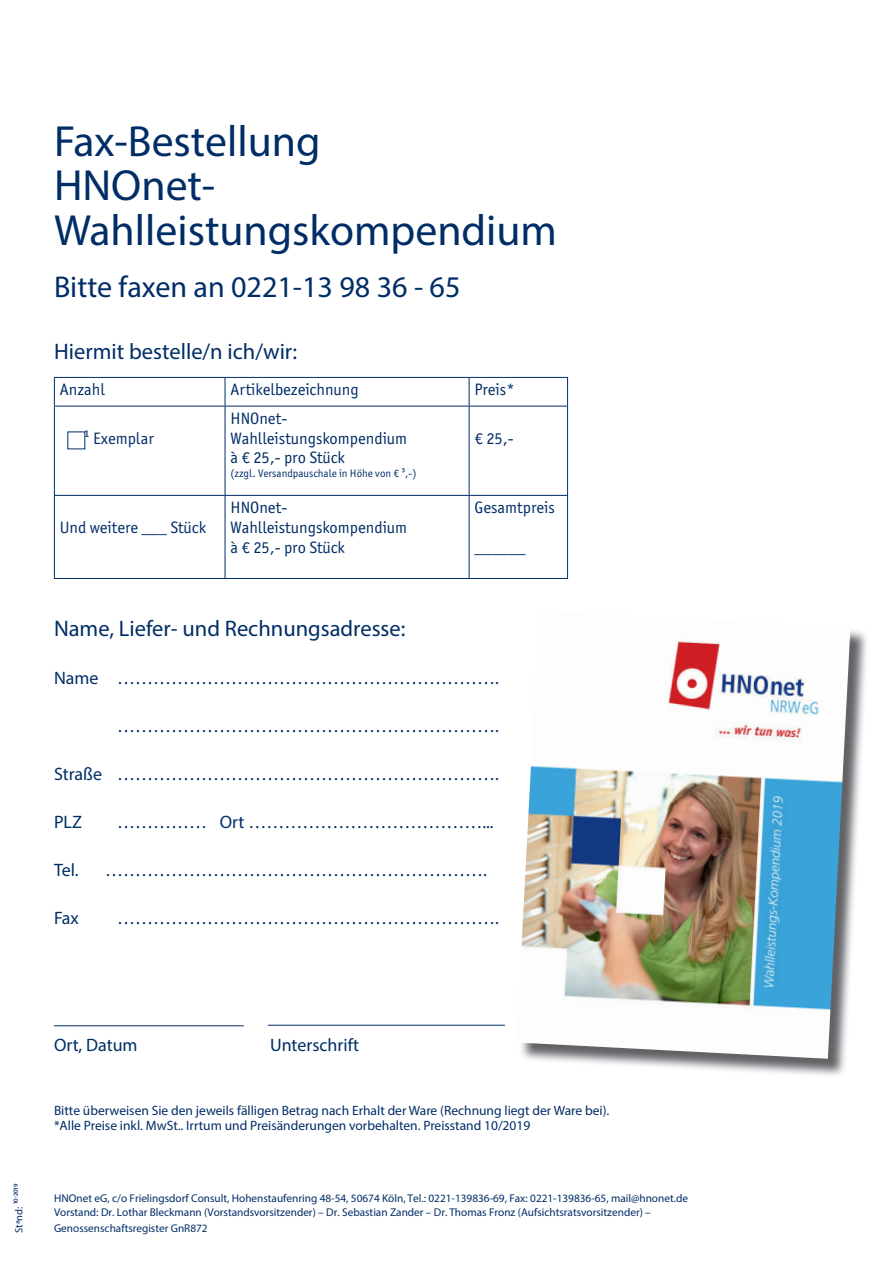
<style>
.page{position:relative;width:893px;height:1263px;background:#fff}
.page>*{position:absolute;margin:0;border:0;box-sizing:border-box;transform-origin:0 0}
.t1{font:43.65px/44.5px "Myriad Pro";color:#002d66}
.t2{font:30.15px "Myriad Pro";color:#002d66}
.t3{font:22.5px "Myriad Pro";color:#002d66}
.t4{font:18px "Myriad Pro";color:#002d66}
.t5{font:16.5px/19.8px "Officina Sans ITC Pro";color:#002d66}
.t6{font:13.5px/15px "Myriad Pro";color:#002d66}
.t7{font:11.25px/14.7px "Myriad Pro";color:#002d66}
.t8{font:11.1px "Officina Sans ITC Pro";color:#002d66}
.t9{font:10.5px "Myriad Pro";color:#002d66}
</style>
<div class="page">
<hr style="left:54px;top:377px;width:171px;height:1px;background:#002d66">
<svg style="left:54px;top:378px;width:1px;height:28px"></svg>
<hr style="left:225px;top:377px;width:244px;height:1px;background:#002d66">
<svg style="left:225px;top:378px;width:1px;height:28px"></svg>
<hr style="left:469px;top:377px;width:99px;height:1px;background:#002d66">
<svg style="left:469px;top:378px;width:1px;height:28px"></svg>
<svg style="left:567px;top:378px;width:1px;height:28px"></svg>
<hr style="left:54px;top:406px;width:171px;height:1px;background:#002d66">
<hr style="left:54px;top:406px;width:1px;height:89px;background:#002d66">
<hr style="left:225px;top:406px;width:244px;height:1px;background:#002d66">
<hr style="left:225px;top:406px;width:1px;height:89px;background:#002d66">
<hr style="left:469px;top:406px;width:99px;height:1px;background:#002d66">
<hr style="left:469px;top:406px;width:1px;height:89px;background:#002d66">
<hr style="left:567px;top:406px;width:1px;height:89px;background:#002d66">
<hr style="left:54px;top:495px;width:171px;height:1px;background:#002d66">
<hr style="left:54px;top:496px;width:1px;height:82px;background:#002d66">
<hr style="left:225px;top:495px;width:244px;height:1px;background:#002d66">
<hr style="left:225px;top:496px;width:1px;height:82px;background:#002d66">
<hr style="left:469px;top:495px;width:99px;height:1px;background:#002d66">
<hr style="left:469px;top:496px;width:1px;height:82px;background:#002d66">
<hr style="left:567px;top:496px;width:1px;height:82px;background:#002d66">
<hr style="left:54px;top:578px;width:171px;height:1px;background:#002d66">
<hr style="left:225px;top:578px;width:244px;height:1px;background:#002d66">
<hr style="left:469px;top:578px;width:99px;height:1px;background:#002d66">
<hr style="left:54px;top:1025px;width:190px;height:1px;background:#002d66">
<hr style="left:268px;top:1025px;width:237px;height:1px;background:#002d66">
<img style="left:530px;top:631px;width:337px;height:445px">
<img style="left:521px;top:631px;width:329px;height:428px">
<h1 class="t1" style="left:54px;top:118px;width:505px">Fax-Bestellung<br>HNOnet-<br>Wahlleistungskompendium</h1>
<h2 class="t2" style="left:54px;top:268px;width:408px">Bitte faxen an 0221-13 98 36 - 65</h2>
<h3 class="t3" style="left:54px;top:337px;width:245px">Hiermit bestelle/n ich/wir:</h3>
<h3 class="t5" style="left:60px;top:379px;width:47px">Anzahl</h3>
<h3 class="t5" style="left:231px;top:379px;width:130px">Artikelbezeichnung</h3>
<h3 class="t5" style="left:475px;top:379px;width:42px">Preis*</h3>
<h3 class="t5" style="left:84px;top:428px;width:72px">¹ Exemplar</h3>
<h3 class="t5" style="left:231px;top:408px;width:178px">HNOnet-<br>Wahlleistungskompendium à € 25,- pro Stück</h3>
<p class="t8" style="left:231px;top:466px;width:187px">(zzgl. Versandpauschale in Höhe von € ³,-)</p>
<h3 class="t5" style="left:475px;top:428px;width:40px">€ 25,-</h3>
<h3 class="t5" style="left:60px;top:517px;width:148px">Und weitere ___ Stück</h3>
<h3 class="t5" style="left:231px;top:497px;width:178px">HNOnet-<br>Wahlleistungskompendium à € 25,- pro Stück</h3>
<h3 class="t5" style="left:475px;top:497px;width:82px">Gesamtpreis</h3>
<h3 class="t5" style="left:475px;top:537px;width:53px">______</h3>
<h3 class="t3" style="left:54px;top:614px;width:353px">Name, Liefer- und Rechnungsadresse:</h3>
<h3 class="t4" style="left:54px;top:667px;width:446px">Name ……………………………………………………….</h3>
<h3 class="t4" style="left:117px;top:715px;width:383px">……………………………………………………….</h3>
<h3 class="t4" style="left:54px;top:763px;width:446px">Straße ……………………………………………………….</h3>
<h3 class="t4" style="left:54px;top:811px;width:30px">PLZ</h3>
<h3 class="t4" style="left:117px;top:811px;width:378px">…………… Ort …………………………………...</h3>
<h3 class="t4" style="left:54px;top:859px;width:26px">Tel.</h3>
<h3 class="t4" style="left:105px;top:859px;width:383px">……………………………………………………….</h3>
<h3 class="t4" style="left:54px;top:907px;width:26px">Fax</h3>
<h3 class="t4" style="left:117px;top:907px;width:383px">……………………………………………………….</h3>
<p class="t9" style="left:12px;top:1233px;width:51px;rotate:-90deg">Stand: 10-2019</p>
<h3 class="t4" style="left:54px;top:1034px;width:85px">Ort, Datum</h3>
<h3 class="t4" style="left:270px;top:1034px;width:91px">Unterschrift</h3>
<p class="t6" style="left:54px;top:1102px;width:557px">Bitte überweisen Sie den jeweils fälligen Betrag nach Erhalt der Ware (Rechnung liegt der Ware bei). *Alle Preise inkl. MwSt.. Irrtum und Preisänderungen vorbehalten. Preisstand 10/2019</p>
<p class="t7" style="left:54px;top:1190px;width:636px">HNOnet eG, c/o Frielingsdorf Consult, Hohenstaufenring 48-54, 50674 Köln, Tel.: 0221-139836-69, Fax: 0221-139836-65, mail@hnonet.de<br>Vorstand: Dr. Lothar Bleckmann (Vorstandsvorsitzender) – Dr. Sebastian Zander – Dr. Thomas Fronz (Aufsichtsratsvorsitzender) –</p>
<p class="t7" style="left:54px;top:1220px;width:155px">Genossenschaftsregister GnR872</p>
</div>
